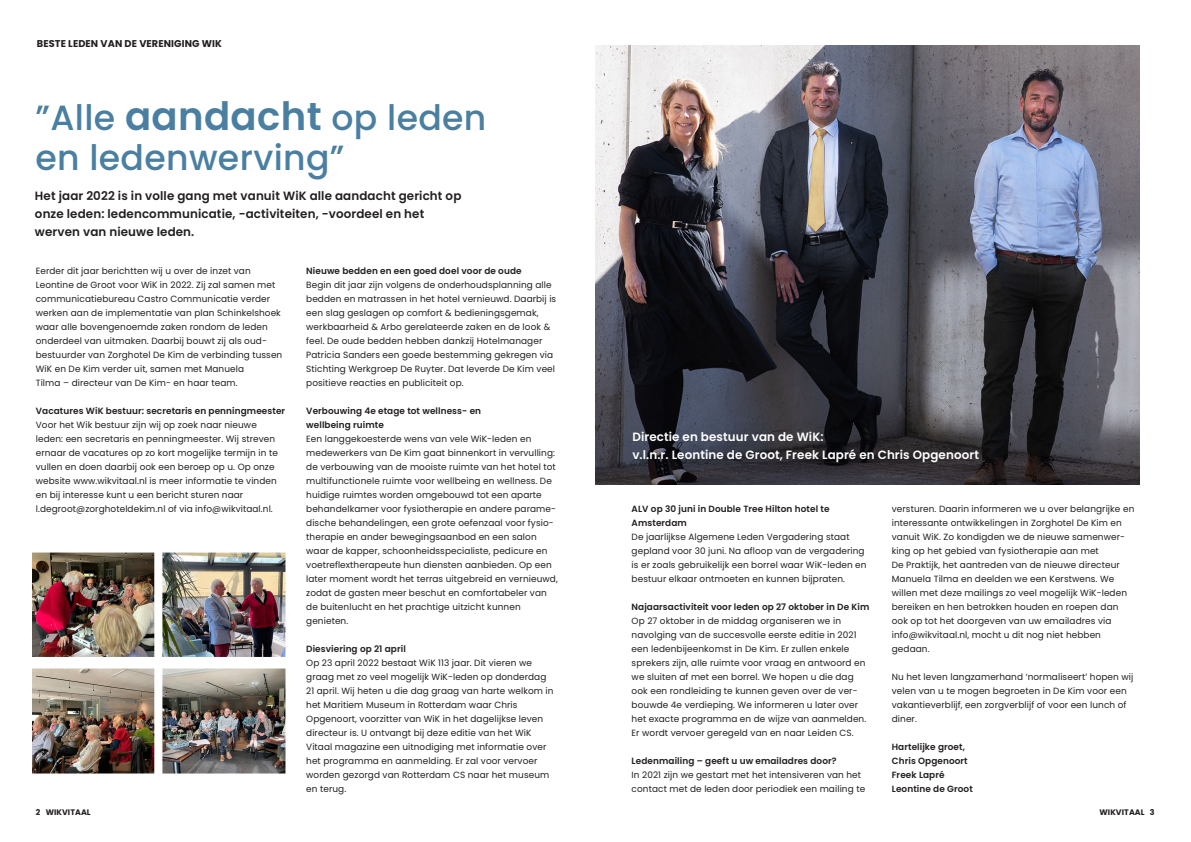
<style>
.page{position:relative;width:1191px;height:842px;background:#fff}
.page>*{position:absolute;margin:0;border:0;box-sizing:border-box;transform-origin:0 0}
.t1{font:500 35px "Poppins";letter-spacing:.01em;color:#4a7fa1}
.Platte_tekst___AdGro{font:600 12px/18px "Poppins";letter-spacing:.01em;color:#231f20}
.Platte_tekst___AdGro-2{font:600 12px "Poppins";letter-spacing:.01em;color:#fff}
.Platte_tekst___AdGro-3{font:700 9.9px "Poppins";letter-spacing:.01em;color:#231f20}
.Platte_tekst___AdGro-4{font:9px/14px "Poppins";letter-spacing:.01em;color:#231f20}
.Platte_tekst___AdGro-5{font:600 9px/14px "Poppins";letter-spacing:.01em;color:#231f20}
.Platte_tekst___AdGro-6{font:700 8px "Poppins";letter-spacing:.01em;color:#231f20}
.s1{font-weight:600;font-size:39px}
</style>
<div class="page">
<img style="left:595px;top:46px;width:545px;height:439px">
<img style="left:33px;top:552px;width:253px;height:222px">
<p class="Platte_tekst___AdGro-3" style="left:37px;top:38px;width:187px">BESTE LEDEN VAN DE VERENIGING WIK</p>
<p class="t1" style="left:35px;top:98px;width:452px">”Alle <span class="s1">aandacht</span> op leden</p>
<p class="t1" style="left:35px;top:138px;width:310px">en ledenwerving”</p>
<p class="Platte_tekst___AdGro" style="left:35px;top:187px;width:428px">Het jaar 2022 is in volle gang met vanuit WiK alle aandacht gericht op onze leden: ledencommunicatie, -activiteiten, -voordeel en het werven van nieuwe leden.</p>
<p class="Platte_tekst___AdGro-4" style="left:36px;top:264px;width:216px">Eerder dit jaar berichtten wij u over de inzet van</p>
<p class="Platte_tekst___AdGro-4" style="left:36px;top:278px;width:247px">Leontine de Groot voor WiK in 2022. Zij zal samen met communicatiebureau Castro Communicatie verder werken aan de implementatie van plan Schinkelshoek waar alle bovengenoemde zaken rondom de leden onderdeel van uitmaken. Daarbij bouwt zij als oud-</p>
<p class="Platte_tekst___AdGro-4" style="left:36px;top:348px;width:248px">bestuurder van Zorghotel De Kim de verbinding tussen<br>WiK en De Kim verder uit, samen met Manuela</p>
<p class="Platte_tekst___AdGro-4" style="left:36px;top:376px;width:203px">Tilma – directeur van De Kim- en haar team.</p>
<p class="Platte_tekst___AdGro-5" style="left:36px;top:404px;width:251px">Vacatures WiK bestuur: secretaris en penningmeester</p>
<p class="Platte_tekst___AdGro-4" style="left:36px;top:418px;width:223px">Voor het Wik bestuur zijn wij op zoek naar nieuwe</p>
<p class="Platte_tekst___AdGro-4" style="left:36px;top:432px;width:244px">leden: een secretaris en penningmeester. Wij streven ernaar de vacatures op zo kort mogelijke termijn in te vullen en doen daarbij ook een beroep op u. Op onze website www.wikvitaal.nl is meer informatie te vinden en bij interesse kunt u een bericht sturen naar</p>
<p class="Platte_tekst___AdGro-4" style="left:36px;top:502px;width:238px">l.degroot@zorghoteldekim.nl of via info@wikvitaal.nl.</p>
<p class="Platte_tekst___AdGro-5" style="left:306px;top:264px;width:217px">Nieuwe bedden en een goed doel voor de oude</p>
<p class="Platte_tekst___AdGro-4" style="left:306px;top:278px;width:251px">Begin dit jaar zijn volgens de onderhoudsplanning alle bedden en matrassen in het hotel vernieuwd. Daarbij is een slag geslagen op comfort &amp; bedieningsgemak, werkbaarheid &amp; Arbo gerelateerde zaken en de look &amp; feel. De oude bedden hebben dankzij Hotelmanager Patricia Sanders een goede bestemming gekregen via Stichting Werkgroep De Ruyter. Dat leverde De Kim veel positieve reacties en publiciteit op.</p>
<p class="Platte_tekst___AdGro-5" style="left:306px;top:404px;width:176px">Verbouwing 4e etage tot wellness- en wellbeing ruimte</p>
<p class="Platte_tekst___AdGro-4" style="left:306px;top:432px;width:227px">Een langgekoesterde wens van vele WiK-leden en</p>
<p class="Platte_tekst___AdGro-4" style="left:306px;top:446px;width:253px">medewerkers van De Kim gaat binnenkort in vervulling: de verbouwing van de mooiste ruimte van het hotel tot multifunctionele ruimte voor wellbeing en wellness. De huidige ruimtes worden omgebouwd tot een aparte behandelkamer voor fysiotherapie en andere parame&shy;dische behandelingen, een grote oefenzaal voor fysio&shy;therapie en ander bewegingsaanbod en een salon waar de kapper, schoonheidsspecialiste, pedicure en voetreflextherapeute hun diensten aanbieden. Op een later moment wordt het terras uitgebreid en vernieuwd, zodat de gasten meer beschut en comfortabeler van de buitenlucht en het prachtige uitzicht kunnen</p>
<p class="Platte_tekst___AdGro-4" style="left:306px;top:614px;width:44px">genieten.</p>
<p class="Platte_tekst___AdGro-5" style="left:306px;top:642px;width:101px">Diesviering op 21 april</p>
<p class="Platte_tekst___AdGro-4" style="left:306px;top:656px;width:242px">Op 23 april 2022 bestaat WiK 113 jaar. Dit vieren we graag met zo veel mogelijk WiK-leden op donderdag</p>
<p class="Platte_tekst___AdGro-4" style="left:306px;top:684px;width:249px">21 april. Wij heten u die dag graag van harte welkom in het Maritiem Museum in Rotterdam waar Chris</p>
<p class="Platte_tekst___AdGro-4" style="left:306px;top:712px;width:238px">Opgenoort, voorzitter van WiK in het dagelijkse leven directeur is. U ontvangt bij deze editie van het WiK</p>
<p class="Platte_tekst___AdGro-4" style="left:306px;top:740px;width:244px">Vitaal magazine een uitnodiging met informatie over het programma en aanmelding. Er zal voor vervoer worden gezorgd van Rotterdam CS naar het museum en terug.</p>
<p class="Platte_tekst___AdGro-2" style="left:632px;top:429px;width:193px">Directie en bestuur van de WiK:</p>
<p class="Platte_tekst___AdGro-2" style="left:632px;top:447px;width:348px">v.l.n.r. Leontine de Groot, Freek Lapré en Chris Opgenoort</p>
<p class="Platte_tekst___AdGro-5" style="left:631px;top:502px;width:199px">ALV op 30 juni in Double Tree Hilton hotel te</p>
<p class="Platte_tekst___AdGro-5" style="left:631px;top:516px;width:57px">Amsterdam</p>
<p class="Platte_tekst___AdGro-4" style="left:631px;top:530px;width:219px">De jaarlijkse Algemene Leden Vergadering staat</p>
<p class="Platte_tekst___AdGro-4" style="left:631px;top:544px;width:236px">gepland voor 30 juni. Na afloop van de vergadering is er zoals gebruikelijk een borrel waar WiK-leden en bestuur elkaar ontmoeten en kunnen bijpraten.</p>
<p class="Platte_tekst___AdGro-5" style="left:631px;top:600px;width:239px">Najaarsactiviteit voor leden op 27 oktober in De Kim</p>
<p class="Platte_tekst___AdGro-4" style="left:631px;top:614px;width:211px">Op 27 oktober in de middag organiseren we in</p>
<p class="Platte_tekst___AdGro-4" style="left:631px;top:628px;width:236px">navolging van de succesvolle eerste editie in 2021 een ledenbijeenkomst in De Kim. Er zullen enkele sprekers zijn, alle ruimte voor vraag en antwoord en we sluiten af met een borrel. We hopen u die dag ook een rondleiding te kunnen geven over de ver&shy;bouwde 4e verdieping. We informeren u later over het exacte programma en de wijze van aanmelden.<br>Er wordt vervoer geregeld van en naar Leiden CS.</p>
<p class="Platte_tekst___AdGro-5" style="left:631px;top:754px;width:206px">Ledenmailing – geeft u uw emailadres door?</p>
<p class="Platte_tekst___AdGro-4" style="left:631px;top:768px;width:235px">In 2021 zijn we gestart met het intensiveren van het contact met de leden door periodiek een mailing te</p>
<p class="Platte_tekst___AdGro-4" style="left:891px;top:502px;width:244px">versturen. Daarin informeren we u over belangrijke en interessante ontwikkelingen in Zorghotel De Kim en vanuit WiK. Zo kondigden we de nieuwe samenwer&shy;king op het gebied van fysiotherapie aan met</p>
<p class="Platte_tekst___AdGro-4" style="left:891px;top:558px;width:229px">De Praktijk, het aantreden van de nieuwe directeur<br>Manuela Tilma en deelden we een Kerstwens. We</p>
<p class="Platte_tekst___AdGro-4" style="left:891px;top:586px;width:237px">willen met deze mailings zo veel mogelijk WiK-leden bereiken en hen betrokken houden en roepen dan</p>
<p class="Platte_tekst___AdGro-4" style="left:891px;top:614px;width:221px">ook op tot het doorgeven van uw emailadres via</p>
<p class="Platte_tekst___AdGro-4" style="left:891px;top:628px;width:211px">info@wikvitaal.nl, mocht u dit nog niet hebben</p>
<p class="Platte_tekst___AdGro-4" style="left:891px;top:642px;width:39px">gedaan.</p>
<p class="Platte_tekst___AdGro-4" style="left:891px;top:670px;width:243px">Nu het leven langzamerhand ‘normaliseert’ hopen wij velen van u te mogen begroeten in De Kim voor een vakantieverblijf, een zorgverblijf of voor een lunch of diner.</p>
<p class="Platte_tekst___AdGro-5" style="left:891px;top:740px;width:75px">Hartelijke groet,</p>
<p class="Platte_tekst___AdGro-5" style="left:891px;top:754px;width:77px">Chris Opgenoort</p>
<p class="Platte_tekst___AdGro-5" style="left:891px;top:768px;width:54px">Freek Lapré</p>
<p class="Platte_tekst___AdGro-5" style="left:891px;top:782px;width:82px">Leontine de Groot</p>
<p class="Platte_tekst___AdGro-6" style="left:36px;top:807px;width:56px">2 WIKVITAAL</p>
<p class="Platte_tekst___AdGro-6" style="left:1099px;top:807px;width:57px">WIKVITAAL 3</p>
</div>
